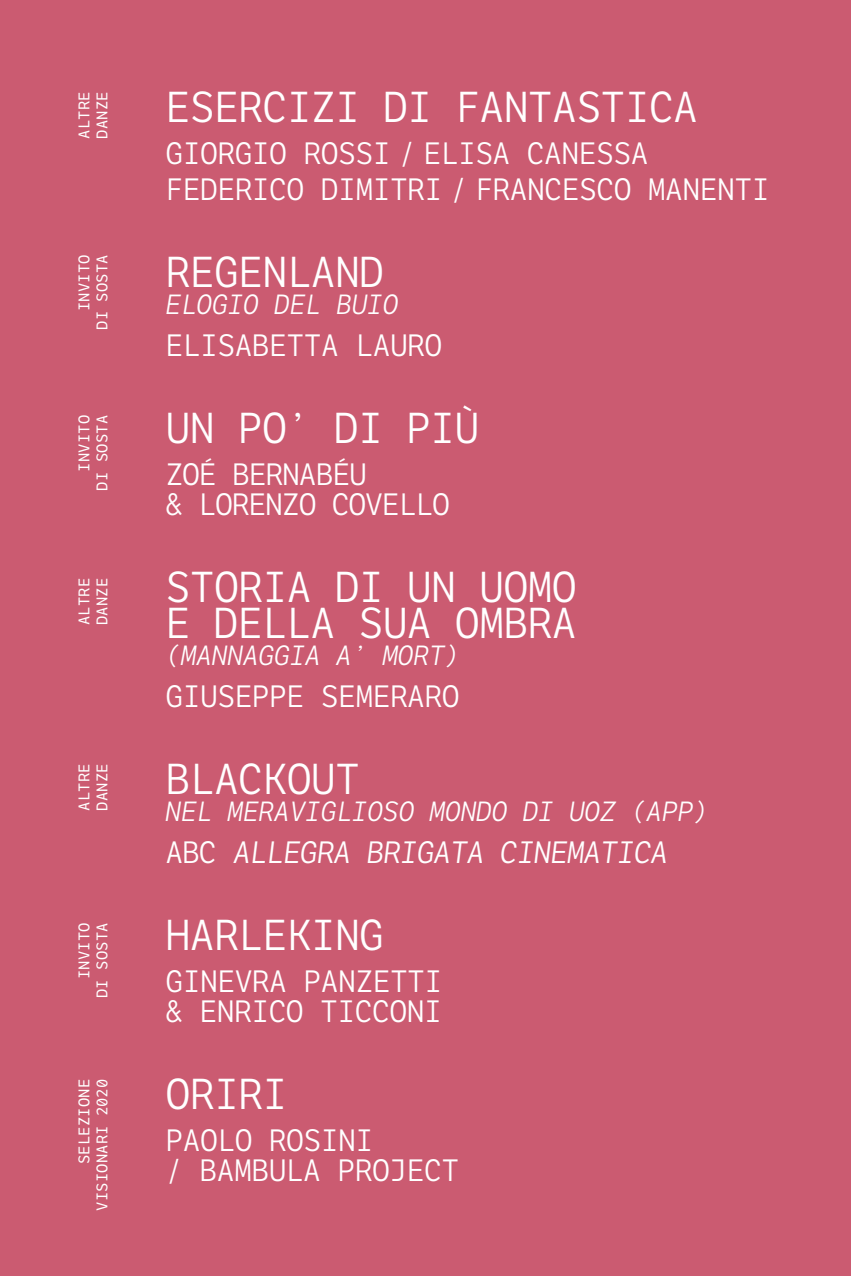
<style>
.page{position:relative;width:851px;height:1276px;background:#fff}
.page>*{position:absolute;margin:0;border:0;box-sizing:border-box;transform-origin:0 0}
.t1{font:42px "LFT Etica Mono";letter-spacing:-.02em;color:#fff;scale:.96 1}
.t2{font:30px/30px "LFT Etica Mono";letter-spacing:-.02em;color:#fff;scale:.96 1}
.t3{font:30px "LFT Etica Mono";letter-spacing:-.04em;color:#fff;scale:.96 1}
.t4{font:italic 27px "LFT Etica Mono";letter-spacing:-.02em;color:#fff;scale:.96 1}
.t5{font:15px "LFT Etica Mono";letter-spacing:.01em;color:#fff}
</style>
<div class="page">
<div style="left:0;top:0;width:850px;height:1276px;background:#cb5b71"></div>
<p class="t5" style="left:75px;top:139px;width:49px;rotate:-90deg">ALTRE</p>
<p class="t5" style="left:93px;top:139px;width:49px;rotate:-90deg">DANZE</p>
<p class="t5" style="left:75px;top:311px;width:58px;rotate:-90deg">INVITO</p>
<p class="t5" style="left:93px;top:330px;width:77px;rotate:-90deg">DI SOSTA</p>
<p class="t5" style="left:75px;top:472px;width:58px;rotate:-90deg">INVITO</p>
<p class="t5" style="left:93px;top:490px;width:77px;rotate:-90deg">DI SOSTA</p>
<p class="t5" style="left:75px;top:625px;width:49px;rotate:-90deg">ALTRE</p>
<p class="t5" style="left:93px;top:625px;width:49px;rotate:-90deg">DANZE</p>
<p class="t5" style="left:75px;top:810px;width:49px;rotate:-90deg">ALTRE</p>
<p class="t5" style="left:93px;top:810px;width:49px;rotate:-90deg">DANZE</p>
<p class="t5" style="left:75px;top:979px;width:58px;rotate:-90deg">INVITO</p>
<p class="t5" style="left:93px;top:998px;width:77px;rotate:-90deg">DI SOSTA</p>
<p class="t5" style="left:75px;top:1164px;width:86px;rotate:-90deg">SELEZIONE</p>
<p class="t5" style="left:93px;top:1210px;width:133px;rotate:-90deg">VISIONARI 2020</p>
<p class="t1" style="left:166px;top:82px;width:556px">ESERCIZI DI FANTASTICA</p>
<p class="t2" style="left:165px;top:138px;width:504px">GIORGIO ROSSI / ELISA CANESSA</p>
<p class="t2" style="left:165px;top:174px;width:630px">FEDERICO DIMITRI / FRANCESCO MANENTI</p>
<p class="t1" style="left:166px;top:247px;width:229px">REGENLAND</p>
<p class="t4" style="left:165px;top:289px;width:244px">ELOGIO DEL BUIO</p>
<p class="t2" style="left:165px;top:330px;width:290px">ELISABETTA LAURO</p>
<p class="t1" style="left:166px;top:403px;width:328px">UN PO’ DI PIÙ</p>
<p class="t3" style="left:165px;top:457px;width:211px">ZOÉ BERNABÉU</p>
<p class="t3" style="left:165px;top:487px;width:298px">&amp; LORENZO COVELLO</p>
<p class="t1" style="left:166px;top:562px;width:429px">STORIA DI UN UOMO</p>
<p class="t1" style="left:166px;top:598px;width:429px">E DELLA SUA OMBRA</p>
<p class="t4" style="left:165px;top:640px;width:309px">(MANNAGGIA A’ MORT)</p>
<p class="t2" style="left:165px;top:681px;width:308px">GIUSEPPE SEMERARO</p>
<p class="t1" style="left:166px;top:754px;width:204px">BLACKOUT</p>
<p class="t4" style="left:165px;top:796px;width:567px">NEL MERAVIGLIOSO MONDO DI UOZ (APP)</p>
<p class="t2" style="left:165px;top:837px;width:528px">ABC ALLEGRA BRIGATA CINEMATICA</p>
<p class="t1" style="left:166px;top:910px;width:229px">HARLEKING</p>
<p class="t2" style="left:165px;top:966px;width:290px">GINEVRA PANZETTI &amp; ENRICO TICCONI</p>
<p class="t1" style="left:166px;top:1069px;width:128px">ORIRI</p>
<p class="t2" style="left:165px;top:1125px;width:218px">PAOLO ROSINI</p>
<p class="t2" style="left:165px;top:1155px;width:307px">/ BAMBULA PROJECT</p>
</div>
